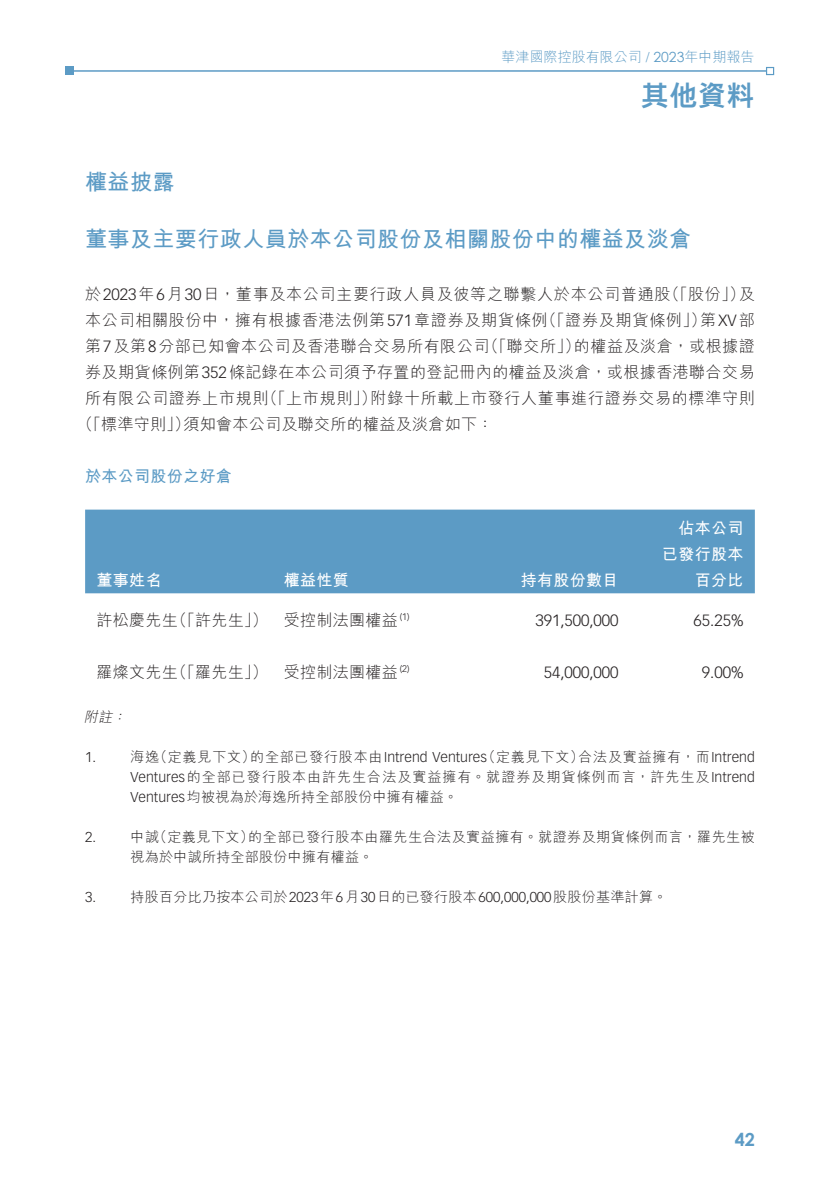
<style>
.page{position:relative;width:840px;height:1191px;background:#fff}
.page>*{position:absolute;margin:0;border:0;box-sizing:border-box;transform-origin:0 0}
.t1{font:800 28px "M Hei HK";color:#5c9bc5}
.t2{font:700 22px "M Hei HK";letter-spacing:.02em;color:#5c9bc5}
.t3{font:700 18px "Century Gothic";color:#5c9bc5}
.t4{font:300 16px/26px "M Hei HK";letter-spacing:.035em;color:#231f20}
.t5{font:300 16px "Vectora LT Std";color:#231f20}
.t6{font:700 16px/26px "M Hei HK";letter-spacing:.02em;color:#fff;text-align:right}
.t7{font:700 16px "M Hei HK";letter-spacing:.02em;color:#5c9bc5}
.t8{font:300 14px "M Hei HK";letter-spacing:.035em;color:#231f20}
.t9{font:300 14px/20px "M Hei HK";letter-spacing:.075em;color:#231f20}
.t10{font:300 14px "Vectora LT Std";color:#231f20}
.t11{font:300 14px "M Hei HK";color:#5c9bc5}
.t12{font:300 14px "M Hei HK";letter-spacing:.055em;color:#231f20}
.t13{font:italic 300 14px "M Hei HK";color:#231f20}
.t14{font:300 9.4px "Vectora LT Std";color:#231f20}
.s1{font-family:"Century Gothic";font-weight:400}
.s2{font-family:"Vectora LT Std"}
.s3{font-family:"M Hei HK"}
</style>
<div class="page">
<svg style="left:766px;top:67px;width:7px;height:8px"></svg>
<hr style="left:71px;top:70px;width:695px;height:2px;background:#5c9bc5">
<div style="left:65px;top:67px;width:8px;height:8px;background:#5c9bc5"></div>
<div style="left:85px;top:509px;width:669px;height:84px;background:#5c9bc5"></div>
<p class="t11" style="left:501px;top:50px;width:254px">華津國際控股有限公司 / <span class="s1">2023</span>年中期報告</p>
<h1 class="t1" style="left:640px;top:81px;width:115px">其他資料</h1>
<h2 class="t2" style="left:85px;top:166px;width:91px">權益披露</h2>
<h2 class="t2" style="left:85px;top:223px;width:607px">董事及主要行政人員於本公司股份及相關股份中的權益及淡倉</h2>
<p class="t4" style="left:663px;top:280px;width:83px">（「股份」）</p>
<p class="t4" style="left:85px;top:280px;width:586px">於<span class="s2">2023</span>年<span class="s2">6</span>月<span class="s2">30</span>日，董事及本公司主要行政人員及彼等之聯繫人於本公司普通股</p>
<p class="t4" style="left:738px;top:280px;width:17px">及</p>
<p class="t4" style="left:85px;top:306px;width:463px">本公司相關股份中，擁有根據香港法例第<span class="s2">571</span>章證券及期貨條例</p>
<p class="t4" style="left:540px;top:306px;width:167px">（「證券及期貨條例」）</p>
<p class="t4" style="left:699px;top:306px;width:56px">第<span class="s2">XV</span>部</p>
<p class="t4" style="left:482px;top:332px;width:99px">（「聯交所」）</p>
<p class="t4" style="left:85px;top:332px;width:405px">第<span class="s2">7</span>及第<span class="s2">8</span>分部已知會本公司及香港聯合交易所有限公司</p>
<p class="t4" style="left:85px;top:358px;width:670px">券及期貨條例第<span class="s2">352</span>條記錄在本公司須予存置的登記冊內的權益及淡倉，或根據香港聯合交易</p>
<p class="t4" style="left:370px;top:384px;width:385px">附錄十所載上市發行人董事進行證券交易的標準守則</p>
<p class="t4" style="left:573px;top:332px;width:182px">的權益及淡倉，或根據證</p>
<p class="t4" style="left:262px;top:384px;width:116px">（「上市規則」）</p>
<p class="t4" style="left:183px;top:384px;width:311px;text-indent:-98px">所有限公司證券上市規則<br>須知會本公司及聯交所的權益及淡倉如下：</p>
<p class="t4" style="left:77px;top:410px;width:114px">（「標準守則」）</p>
<p class="t7" style="left:85px;top:464px;width:148px">於本公司股份之好倉</p>
<p class="t6" style="left:96px;top:565px;width:66px">董事姓名</p>
<p class="t6" style="left:283px;top:565px;width:66px">權益性質</p>
<p class="t4" style="left:96px;top:606px;width:83px">許松慶先生</p>
<p class="t4" style="left:171px;top:606px;width:98px">（「許先生」）</p>
<p class="t4" style="left:283px;top:606px;width:115px">受控制法團權益</p>
<p class="t14" style="left:399px;top:611px;width:11px">(1)</p>
<p class="t6" style="left:520px;top:565px;width:99px">持有股份數目</p>
<p class="t5" style="left:535px;top:611px;width:85px">391,500,000</p>
<p class="t6" style="left:661px;top:513px;width:83px">佔本公司已發行股本百分比</p>
<p class="t5" style="left:693px;top:611px;width:51px">65.25%</p>
<p class="t4" style="left:171px;top:658px;width:98px">（「羅先生」）</p>
<p class="t4" style="left:96px;top:658px;width:83px">羅燦文先生</p>
<p class="t13" style="left:112px;top:709px;width:18px">：</p>
<p class="t13" style="left:84px;top:709px;width:33px">附註</p>
<p class="t4" style="left:283px;top:658px;width:115px">受控制法團權益</p>
<p class="t14" style="left:399px;top:663px;width:11px">(2)</p>
<p class="t5" style="left:543px;top:663px;width:76px">54,000,000</p>
<p class="t5" style="left:701px;top:663px;width:43px">9.00%</p>
<p class="t10" style="left:85px;top:748px;width:12px">1.</p>
<p class="t10" style="left:85px;top:828px;width:12px">2.</p>
<p class="t10" style="left:85px;top:888px;width:12px">3.</p>
<p class="t12" style="left:578px;top:749px;width:178px">合法及實益擁有，而<span class="s2">Intrend</span></p>
<p class="t8" style="left:130px;top:749px;width:30px">海逸</p>
<p class="t8" style="left:153px;top:749px;width:104px">（定義見下文）</p>
<p class="t8" style="left:481px;top:749px;width:104px">（定義見下文）</p>
<p class="t10" style="left:250px;top:748px;width:238px"><span class="s3">的全部已發行股本由</span>Intrend Ventures</p>
<p class="t9" style="left:130px;top:766px;width:625px"><span class="s2">Ventures</span>的全部已發行股本由許先生合法及實益擁有。就證券及期貨條例而言，許先生及<span class="s2">Intrend<br>Ventures</span>均被視為於海逸所持全部股份中擁有權益。</p>
<p class="t8" style="left:248px;top:829px;width:508px">的全部已發行股本由羅先生合法及實益擁有。就證券及期貨條例而言，羅先生被</p>
<p class="t8" style="left:153px;top:829px;width:102px">（定義見下文）</p>
<p class="t8" style="left:130px;top:829px;width:30px">中誠</p>
<p class="t8" style="left:130px;top:849px;width:244px">視為於中誠所持全部股份中擁有權益。</p>
<p class="t8" style="left:130px;top:889px;width:537px">持股百分比乃按本公司於<span class="s2">2023</span>年<span class="s2">6</span>月<span class="s2">30</span>日的已發行股本<span class="s2">600,000,000</span>股股份基準計算。</p>
<p class="t3" style="left:734px;top:1126px;width:22px">42</p>
</div>
